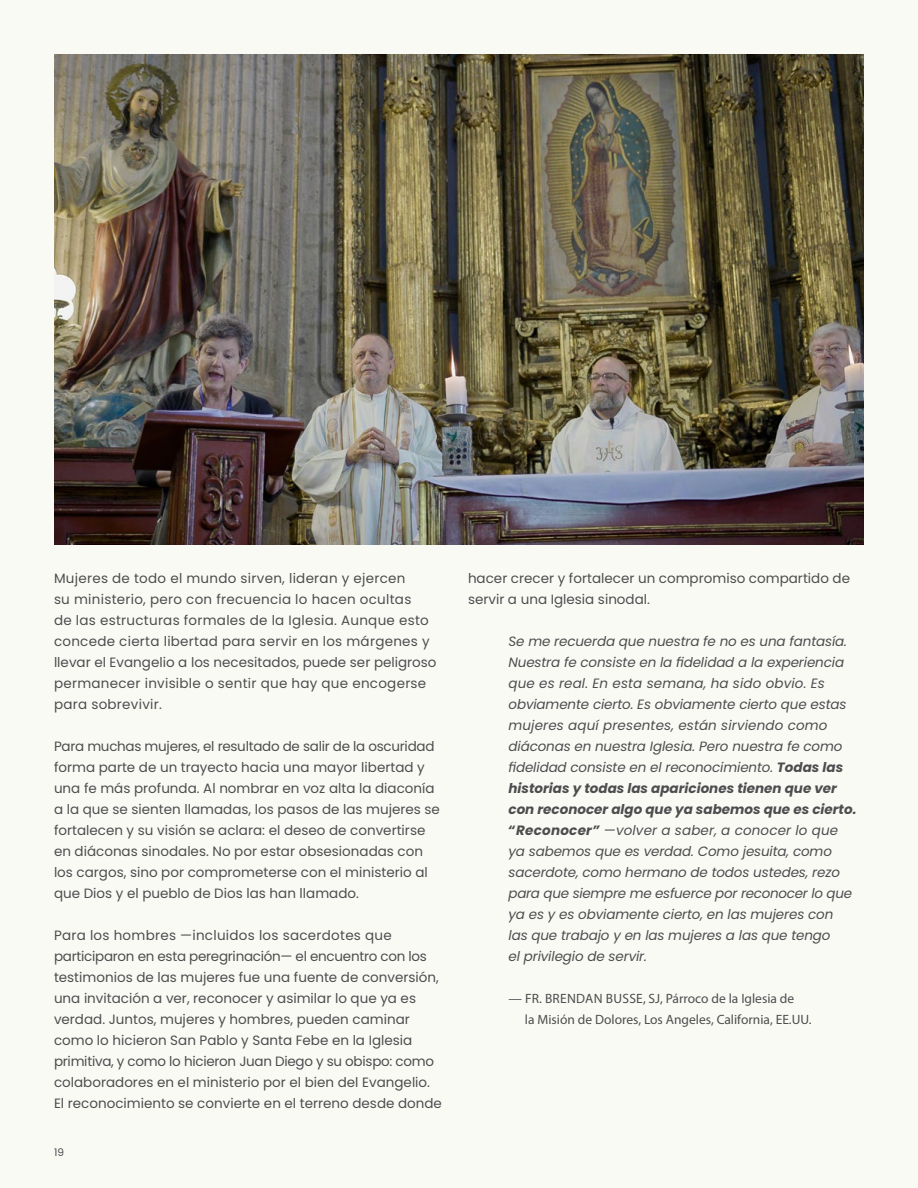
<style>
.page{position:relative;width:918px;height:1188px;background:#fafaf5}
.page>*{position:absolute;margin:0;border:0;box-sizing:border-box;transform-origin:0 0}
.t1{font:13.5px/21px "Poppins";color:#4d4d4f}
.t2{font:italic 13.5px/21px "Poppins";letter-spacing:-.01em;color:#4d4d4f}
.t3{font:13.5px/21px "Poppins";letter-spacing:.02em;color:#4d4d4f}
.t4{font:13.5px/21px "Myriad Pro";color:#4d4d4f}
.t5{font:10.5px "Poppins";color:#4d4d4f}
.s1{font-weight:700}
</style>
<div class="page">
<img style="left:54px;top:54px;width:810px;height:491px">
<p class="t3" style="left:54px;top:568px;width:384px">Mujeres de todo el mundo sirven, lideran y ejercen<br>su ministerio, pero con frecuencia lo hacen ocultas<br>de las estructuras formales de la Iglesia. Aunque esto concede cierta libertad para servir en los márgenes y llevar el Evangelio a los necesitados, puede ser peligroso permanecer invisible o sentir que hay que encogerse para sobrevivir.</p>
<p class="t1" style="left:54px;top:736px;width:387px">Para muchas mujeres, el resultado de salir de la oscuridad forma parte de un trayecto hacia una mayor libertad y una fe más profunda. Al nombrar en voz alta la diaconía a la que se sienten llamadas, los pasos de las mujeres se fortalecen y su visión se aclara: el deseo de convertirse en diáconas sinodales. No por estar obsesionadas con los cargos, sino por comprometerse con el ministerio al que Dios y el pueblo de Dios las han llamado.</p>
<p class="t1" style="left:54px;top:925px;width:390px">Para los hombres —incluidos los sacerdotes que participaron en esta peregrinación— el encuentro con los testimonios de las mujeres fue una fuente de conversión, una invitación a ver, reconocer y asimilar lo que ya es verdad. Juntos, mujeres y hombres, pueden caminar como lo hicieron San Pablo y Santa Febe en la Iglesia primitiva, y como lo hicieron Juan Diego y su obispo: como colaboradores en el ministerio por el bien del Evangelio.<br>El reconocimiento se convierte en el terreno desde donde</p>
<p class="t5" style="left:54px;top:1146px;width:11px">19</p>
<p class="t1" style="left:468px;top:568px;width:384px">hacer crecer y fortalecer un compromiso compartido de servir a una Iglesia sinodal.</p>
<p class="t2" style="left:509px;top:631px;width:350px">Se me recuerda que nuestra fe no es una fantasía.<br>Nuestra fe consiste en la fidelidad a la experiencia que es real. En esta semana, ha sido obvio. Es obviamente cierto. Es obviamente cierto que estas mujeres aquí presentes, están sirviendo como diáconas en nuestra Iglesia. Pero nuestra fe como fidelidad consiste en el reconocimiento. <span class="s1">Todas las historias y todas las apariciones tienen que ver con reconocer algo que ya sabemos que es cierto. “Reconocer”</span> —volver a saber, a conocer lo que ya sabemos que es verdad. Como jesuita, como sacerdote, como hermano de todos ustedes, rezo para que siempre me esfuerce por reconocer lo que ya es y es obviamente cierto, en las mujeres con<br>las que trabajo y en las mujeres a las que tengo<br>el privilegio de servir.</p>
<p class="t4" style="left:525px;top:988px;width:288px;text-indent:-16px">— FR. BRENDAN BUSSE, SJ, Párroco de la Iglesia de<br>la Misión de Dolores, Los Angeles, California, EE.UU.</p>
</div>
